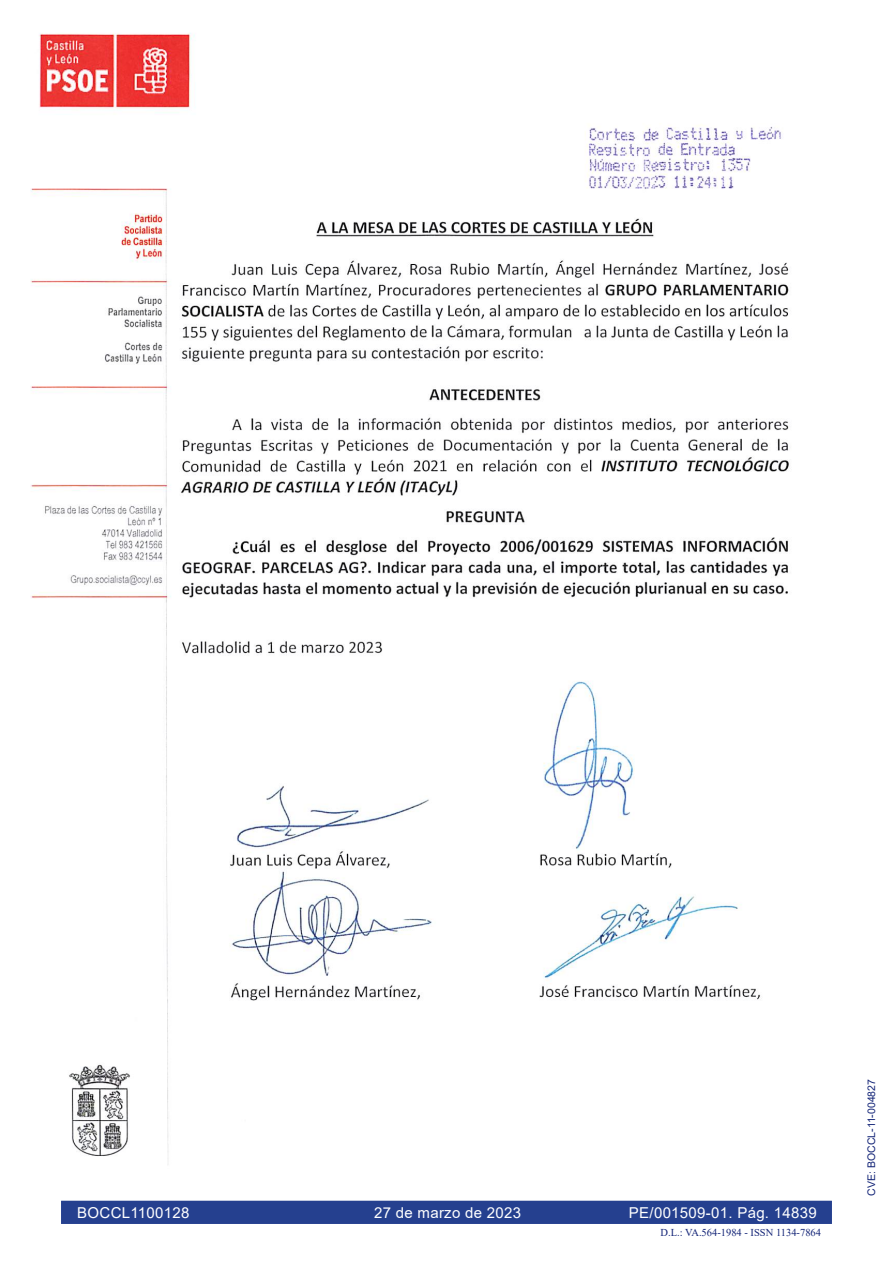
<style>
.page{position:relative;width:893px;height:1263px;background:#fff}
.page>*{position:absolute;margin:0;border:0;box-sizing:border-box;transform-origin:0 0}
.E_CVE{font:15px "Arial";letter-spacing:.02em;color:#fff}
.t1{font:10.5px "Times New Roman";color:#132477}
.t2{font:10.5px "Arial";color:#132477}
</style>
<div class="page">
<div style="left:60px;top:1200px;width:773px;height:25px;background:#25408f"></div>
<div style="left:60px;top:1199px;width:773px;height:26px;border:2px solid #fff"></div>
<img style="left:30px;top:33px;width:803px;height:1167px">
<p class="E_CVE" style="left:77px;top:1202px;width:114px">BOCCL1100128</p>
<p class="E_CVE" style="left:374px;top:1202px;width:149px">27 de marzo de 2023</p>
<p class="E_CVE" style="left:629px;top:1202px;width:189px">PE/001509-01. Pág. 14839</p>
<p class="t1" style="left:661px;top:1225px;width:162px">D.L.: VA.564-1984 - ISSN 1134-7864</p>
<p class="t2" style="left:864px;top:1195px;width:118px;rotate:-90deg">CVE: BOCCL-11-004827</p>
</div>
